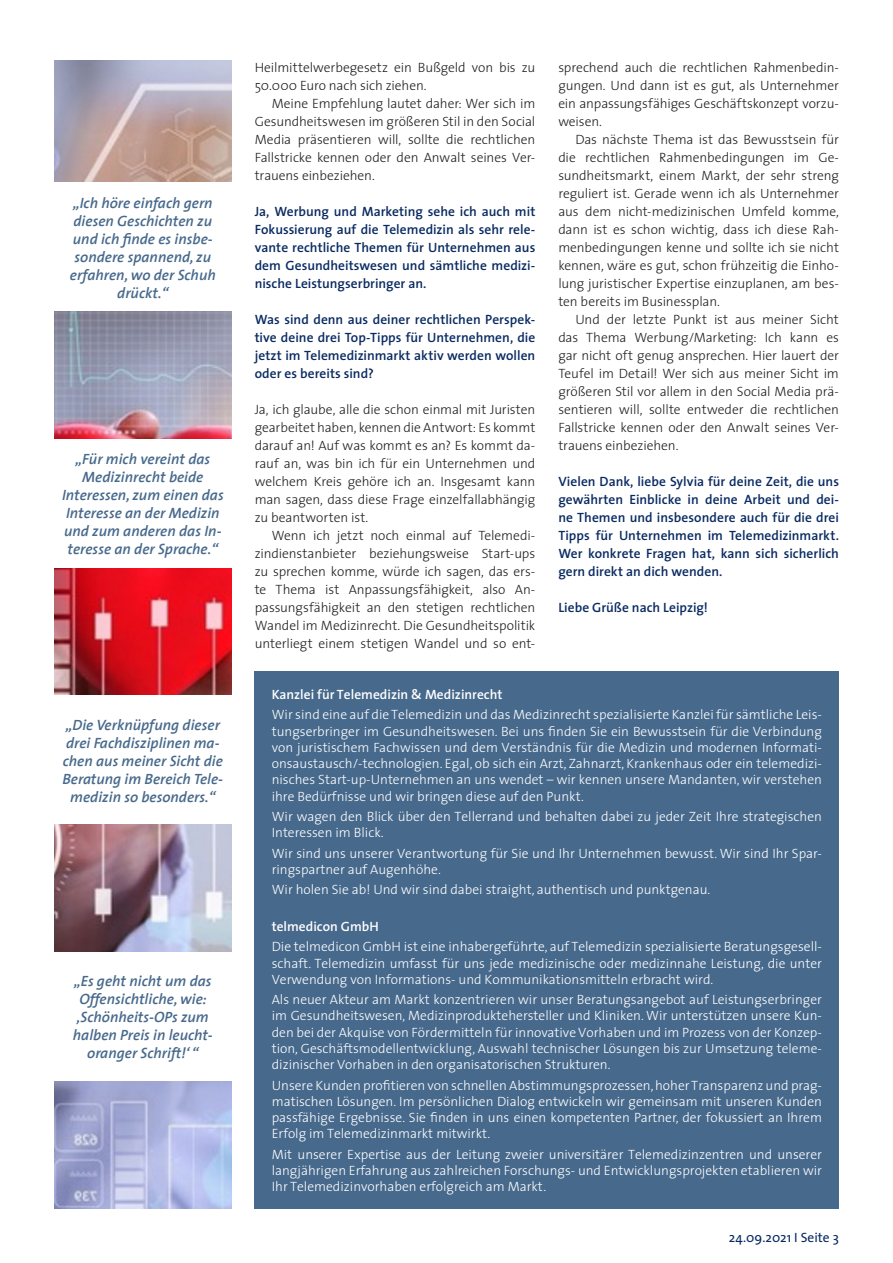
<style>
.page{position:relative;width:893px;height:1263px;background:#fff}
.page>*{position:absolute;margin:0;border:0;box-sizing:border-box;transform-origin:0 0}
.t1{font:italic 600 15px/18px "The Sans";color:#47698c;text-align:center}
.t2{font:300 13.5px/16.2px "The Sans";color:#fff;text-align:justify}
.t3{font:300 13.5px/18px "The Sans";letter-spacing:-.01em;color:#231f20;text-align:justify}
.t4{font:600 13.5px/18px "The Sans";color:#092a61;text-align:justify}
.t5{font:600 13.5px "The Sans";color:#fff}
.t6{font:13.5px "The Sans";color:#092a61}
</style>
<div class="page">
<img style="left:54px;top:61px;width:178px;height:1148px">
<div style="left:255px;top:672px;width:584px;height:537px;background:#47698c"></div>
<div style="left:41px;top:952px;width:204px;height:129px;background:#fff"></div>
<div style="left:41px;top:696px;width:204px;height:128px;background:#fff"></div>
<div style="left:41px;top:439px;width:204px;height:128px;background:#fff"></div>
<div style="left:41px;top:182px;width:204px;height:129px;background:#fff"></div>
<p class="t1" style="left:70px;top:193px;width:148px">„Ich höre einfach gern diesen Geschichten zu und ich finde es insbe&shy;sondere spannend, zu erfahren, wo der Schuh drückt.“</p>
<p class="t1" style="left:62px;top:449px;width:163px">„Für mich vereint das<br>Medizinrecht beide<br>Interessen, zum einen das<br>Interesse an der Medizin und zum anderen das In&shy;teresse an der Sprache.“</p>
<p class="t1" style="left:62px;top:715px;width:162px">„Die Verknüpfung dieser drei Fachdisziplinen ma&shy;chen aus meiner Sicht die<br>Beratung im Bereich Tele&shy;medizin so besonders.“</p>
<p class="t1" style="left:73px;top:972px;width:142px">„Es geht nicht um das<br>Offensichtliche, wie: ,Schönheits-OPs zum halben Preis in leucht&shy;oranger Schrift!‘ “</p>
<p class="t3" style="left:255px;top:58px;width:282px">Heilmittelwerbegesetz ein Bußgeld von bis zu<br>50.000 Euro nach sich ziehen.</p>
<p class="t3" style="left:255px;top:94px;width:282px;text-indent:17px">Meine Empfehlung lautet daher: Wer sich im Gesundheitswesen im größeren Stil in den Social Media präsentieren will, sollte die rechtlichen Fallstricke kennen oder den Anwalt seines Ver&shy;trauens einbeziehen.</p>
<p class="t4" style="left:255px;top:202px;width:282px">Ja, Werbung und Marketing sehe ich auch mit Fokussierung auf die Telemedizin als sehr rele&shy;vante rechtliche Themen für Unternehmen aus dem Gesundheitswesen und sämtliche medizi&shy;nische Leistungserbringer an.</p>
<p class="t4" style="left:255px;top:310px;width:282px">Was sind denn aus deiner rechtlichen Perspek&shy;tive deine drei Top-Tipps für Unternehmen, die jetzt im Telemedizinmarkt aktiv werden wollen oder es bereits sind?</p>
<p class="t3" style="left:255px;top:400px;width:282px">Ja, ich glaube, alle die schon einmal mit Juristen gearbeitet haben, kennen die Antwort: Es kommt darauf an! Auf was kommt es an? Es kommt da&shy;rauf an, was bin ich für ein Unternehmen und welchem Kreis gehöre ich an. Insgesamt kann man sagen, dass diese Frage einzelfallabhängig zu beantworten ist.</p>
<p class="t3" style="left:255px;top:526px;width:282px;text-indent:17px">Wenn ich jetzt noch einmal auf Telemedi&shy;zindienstanbieter beziehungsweise Start-ups zu sprechen komme, würde ich sagen, das ers&shy;te Thema ist Anpassungsfähigkeit, also An&shy;passungsfähigkeit an den stetigen rechtlichen Wandel im Medizinrecht. Die Gesundheitspolitik unterliegt einem stetigen Wandel und so ent-</p>
<p class="t3" style="left:558px;top:58px;width:282px">sprechend auch die rechtlichen Rahmenbedin&shy;gungen. Und dann ist es gut, als Unternehmer ein anpassungsfähiges Geschäftskonzept vorzu&shy;weisen.</p>
<p class="t3" style="left:558px;top:130px;width:282px;text-indent:17px">Das nächste Thema ist das Bewusstsein für die rechtlichen Rahmenbedingungen im Ge&shy;sundheitsmarkt, einem Markt, der sehr streng reguliert ist. Gerade wenn ich als Unternehmer aus dem nicht-medizinischen Umfeld komme, dann ist es schon wichtig, dass ich diese Rah&shy;menbedingungen kenne und sollte ich sie nicht kennen, wäre es gut, schon frühzeitig die Einho&shy;lung juristischer Expertise einzuplanen, am bes&shy;ten bereits im Businessplan.</p>
<p class="t3" style="left:558px;top:310px;width:282px;text-indent:17px">Und der letzte Punkt ist aus meiner Sicht das Thema Werbung/Marketing: Ich kann es gar nicht oft genug ansprechen. Hier lauert der Teufel im Detail! Wer sich aus meiner Sicht im größeren Stil vor allem in den Social Media prä&shy;sentieren will, sollte entweder die rechtlichen Fallstricke kennen oder den Anwalt seines Ver&shy;trauens einbeziehen.</p>
<p class="t4" style="left:558px;top:472px;width:282px">Vielen Dank, liebe Sylvia für deine Zeit, die uns gewährten Einblicke in deine Arbeit und dei&shy;ne Themen und insbesondere auch für die drei Tipps für Unternehmen im Telemedizinmarkt.<br>Wer konkrete Fragen hat, kann sich sicherlich gern direkt an dich wenden.</p>
<p class="t4" style="left:558px;top:598px;width:151px">Liebe Grüße nach Leipzig!</p>
<p class="t5" style="left:272px;top:683px;width:232px">Kanzlei für Telemedizin &amp; Medizinrecht</p>
<p class="t2" style="left:272px;top:706px;width:552px">Wir sind eine auf die Telemedizin und das Medizinrecht spezialisierte Kanzlei für sämtliche Leis&shy;tungserbringer im Gesundheitswesen. Bei uns finden Sie ein Bewusstsein für die Verbindung von juristischem Fachwissen und dem Verständnis für die Medizin und modernen Informati&shy;onsaustausch/-technologien. Egal, ob sich ein Arzt, Zahnarzt, Krankenhaus oder ein telemedizi&shy;nisches Start-up-Unternehmen an uns wendet – wir kennen unsere Mandanten, wir verstehen ihre Bedürfnisse und wir bringen diese auf den Punkt.</p>
<p class="t2" style="left:272px;top:808px;width:552px">Wir wagen den Blick über den Tellerrand und behalten dabei zu jeder Zeit Ihre strategischen<br>Interessen im Blick.</p>
<p class="t2" style="left:272px;top:844px;width:552px">Wir sind uns unserer Verantwortung für Sie und Ihr Unternehmen bewusst. Wir sind Ihr Spar&shy;ringspartner auf Augenhöhe.</p>
<p class="t2" style="left:272px;top:881px;width:440px">Wir holen Sie ab! Und wir sind dabei straight, authentisch und punktgenau.</p>
<p class="t5" style="left:272px;top:915px;width:108px">telmedicon GmbH</p>
<p class="t2" style="left:272px;top:938px;width:552px">Die telmedicon GmbH ist eine inhabergeführte, auf Telemedizin spezialisierte Beratungsgesell&shy;schaft. Telemedizin umfasst für uns jede medizinische oder medizinnahe Leistung, die unter Verwendung von Informations- und Kommunikationsmitteln erbracht wird.</p>
<p class="t2" style="left:272px;top:991px;width:552px">Als neuer Akteur am Markt konzentrieren wir unser Beratungsangebot auf Leistungserbringer im Gesundheitswesen, Medizinproduktehersteller und Kliniken. Wir unterstützen unsere Kun&shy;den bei der Akquise von Fördermitteln für innovative Vorhaben und im Prozess von der Konzep&shy;tion, Geschäftsmodellentwicklung, Auswahl technischer Lösungen bis zur Umsetzung teleme&shy;dizinischer Vorhaben in den organisatorischen Strukturen.</p>
<p class="t2" style="left:272px;top:1076px;width:552px">Unsere Kunden profitieren von schnellen Abstimmungsprozessen, hoher Transparenz und prag&shy;matischen Lösungen. Im persönlichen Dialog entwickeln wir gemeinsam mit unseren Kunden passfähige Ergebnisse. Sie finden in uns einen kompetenten Partner, der fokussiert an Ihrem Erfolg im Telemedizinmarkt mitwirkt.</p>
<p class="t2" style="left:272px;top:1145px;width:552px">Mit unserer Expertise aus der Leitung zweier universitärer Telemedizinzentren und unserer langjährigen Erfahrung aus zahlreichen Forschungs- und Entwicklungsprojekten etablieren wir Ihr Telemedizinvorhaben erfolgreich am Markt.</p>
<p class="t6" style="left:729px;top:1226px;width:112px">24.09.2021 I Seite 3</p>
</div>
